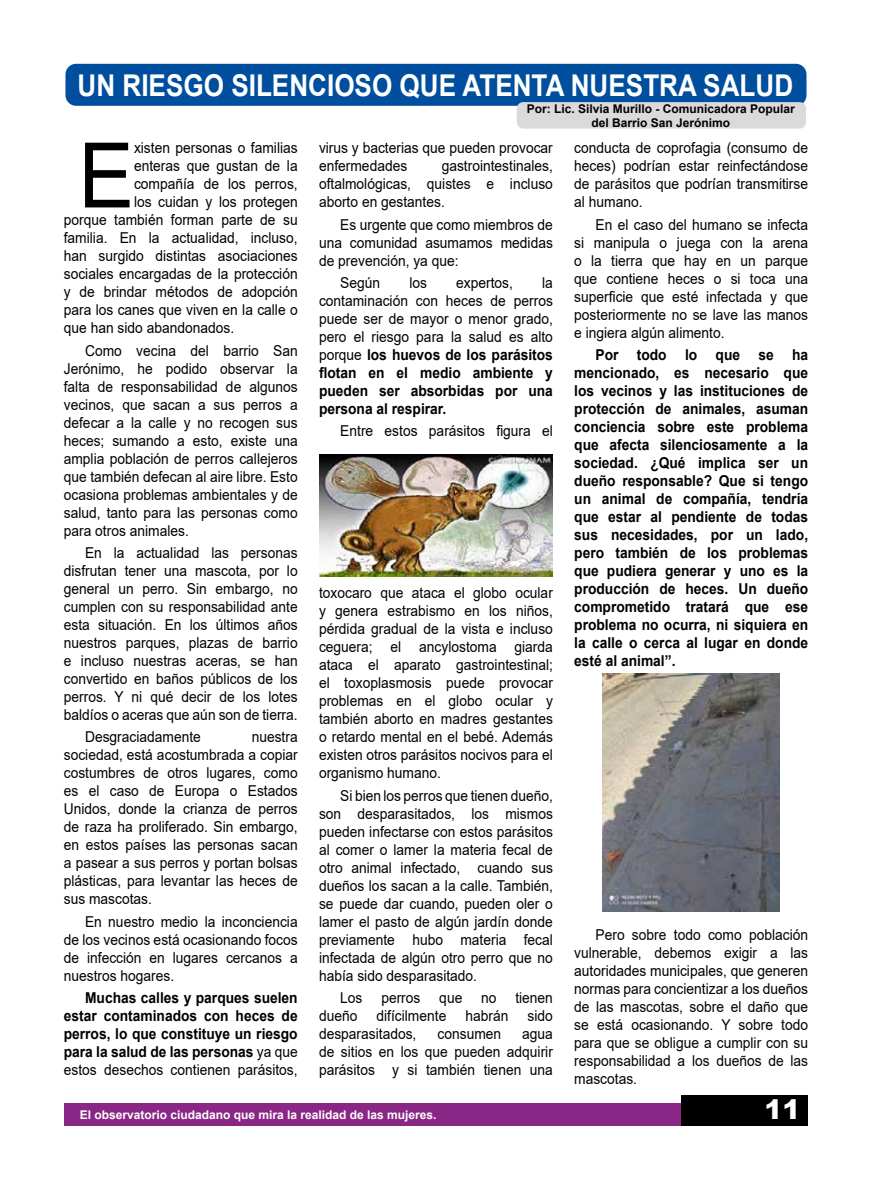
<style>
.page{position:relative;width:872px;height:1191px;background:#fff}
.page>*{position:absolute;margin:0;border:0;box-sizing:border-box;transform-origin:0 0}
.t1{font:90.45px "Arial";color:#000;scale:.92 1}
.t2{font:700 30px "Arial";color:#fff;scale:.87 1}
.t3{font:900 27px "Arial";color:#fff}
.t4{font:15px/18px "Arial";color:#000;text-align:justify;scale:.92 1}
.t5{font:700 15px/18px "Arial";color:#000;text-align:justify;scale:.92 1}
.t6{font:700 12px/14.4px "Arial";color:#000;text-align:center}
.t7{font:700 12px "Arial";color:#fff}
.s1{font-weight:700}
.s2{font-weight:400}
</style>
<div class="page">
<div style="left:64px;top:1103px;width:618px;height:22px;background:#8a2685"></div>
<div style="left:681px;top:1095px;width:127px;height:30px;background:#000"></div>
<div style="left:65px;top:64px;width:741px;height:42px;background:#004f9f;border-radius:11px"></div>
<div style="left:517px;top:102px;width:289px;height:27px;background:#dadada;border-radius:6px"></div>
<img style="left:320px;top:454px;width:232px;height:122px">
<img style="left:603px;top:673px;width:176px;height:238px">
<h2 class="t2" style="left:78px;top:64px;width:824px">UN RIESGO SILENCIOSO QUE ATENTA NUESTRA SALUD</h2>
<p class="t6" style="left:527px;top:101px;width:270px">Por: Lic. Silvia Murillo - Comunicadora Popular del Barrio San Jerónimo</p>
<h1 class="t1" style="left:78px;top:113px;width:62px">E</h1>
<p class="t4" style="left:134px;top:139px;width:179px">xisten personas o familias</p>
<p class="t4" style="left:574px;top:139px;width:256px">conducta de coprofagia (consumo de heces) podrían estar reinfectándose de parásitos que podrían transmitirse al humano.</p>
<p class="t4" style="left:574px;top:215px;width:256px;text-indent:21px">En el caso del humano se infecta si manipula o juega con la arena o la tierra que hay en un parque que contiene heces o si toca una superficie que esté infectada y que posteriormente no se lave las manos e ingiera algún alimento.</p>
<p class="t5" style="left:574px;top:346px;width:256px;text-indent:21px">Por todo lo que se ha mencionado, es necesario que los vecinos y las instituciones de protección de animales, asuman conciencia sobre este problema que afecta silenciosamente a la sociedad. ¿Qué implica ser un dueño responsable? Que si tengo un animal de compañía, tendría que estar al pendiente de todas sus necesidades, por un lado, pero también de los problemas que pudiera generar y uno es la producción de heces. Un dueño comprometido tratará que ese problema no ocurra, ni siquiera en la calle o cerca al lugar en donde esté al animal”.</p>
<p class="t4" style="left:319px;top:139px;width:256px">virus y bacterias que pueden provocar enfermedades</p>
<p class="t4" style="left:319px;top:157px;width:256px;text-indent:123px">gastrointestinales, oftalmológicas, quistes e incluso aborto en gestantes.</p>
<p class="t4" style="left:319px;top:215px;width:256px;text-indent:21px">Es urgente que como miembros de una comunidad asumamos medidas de prevención, ya que:</p>
<p class="t4" style="left:340px;top:273px;width:45px">Según</p>
<p class="t4" style="left:409px;top:273px;width:21px">los</p>
<p class="t4" style="left:456px;top:273px;width:63px">expertos,</p>
<p class="t4" style="left:134px;top:157px;width:179px">enteras que gustan de la</p>
<p class="t4" style="left:134px;top:175px;width:179px">compañía de los perros,</p>
<p class="t4" style="left:134px;top:193px;width:179px">los cuidan y los protegen</p>
<p class="t4" style="left:64px;top:211px;width:256px">porque también forman parte de su</p>
<p class="t4" style="left:64px;top:229px;width:256px">familia. En la actualidad, incluso,</p>
<p class="t4" style="left:64px;top:247px;width:256px">han surgido distintas asociaciones</p>
<p class="t4" style="left:64px;top:265px;width:256px">sociales encargadas de la protección</p>
<p class="t4" style="left:64px;top:283px;width:256px">y de brindar métodos de adopción</p>
<p class="t4" style="left:64px;top:301px;width:256px">para los canes que viven en la calle o</p>
<p class="t4" style="left:64px;top:319px;width:187px">que han sido abandonados.</p>
<p class="t4" style="left:64px;top:341px;width:256px;text-indent:21px">Como vecina del barrio San Jerónimo, he podido observar la falta de responsabilidad de algunos vecinos, que sacan a sus perros a defecar a la calle y no recogen sus heces; sumando a esto, existe una amplia población de perros callejeros que también defecan al aire libre. Esto ocasiona problemas ambientales y de salud, tanto para las personas como para otros animales.</p>
<p class="t4" style="left:64px;top:543px;width:256px;text-indent:21px">En la actualidad las personas disfrutan tener una mascota, por lo general un perro. Sin embargo, no cumplen con su responsabilidad ante esta situación. En los últimos años nuestros parques, plazas de barrio e incluso nuestras aceras, se han convertido en baños públicos de los perros. Y ni qué decir de los lotes baldíos o aceras que aún son de tierra.</p>
<p class="t4" style="left:85px;top:728px;width:127px">Desgraciadamente</p>
<p class="t4" style="left:319px;top:273px;width:256px;text-indent:223px">la contaminación con heces de perros puede ser de mayor o menor grado, pero el riesgo para la salud es alto porque <span class="s1">los huevos de los parásitos flotan en el medio ambiente y pueden ser absorbidas por una persona al respirar.</span></p>
<p class="t4" style="left:340px;top:422px;width:233px">Entre estos parásitos figura el</p>
<p class="t4" style="left:319px;top:584px;width:256px">toxocaro que ataca el globo ocular y genera estrabismo en los niños, pérdida gradual de la vista e incluso ceguera; el ancylostoma giarda ataca el aparato gastrointestinal; el toxoplasmosis puede provocar problemas en el globo ocular y también aborto en madres gestantes o retardo mental en el bebé. Además existen otros parásitos nocivos para el organismo humano.</p>
<p class="t4" style="left:319px;top:786px;width:256px;text-indent:21px">Si bien los perros que tienen dueño, son desparasitados, los mismos pueden infectarse con estos parásitos al comer o lamer la materia fecal de otro animal infectado, cuando sus dueños los sacan a la calle. También, se puede dar cuando, pueden oler o lamer el pasto de algún jardín donde previamente hubo materia fecal infectada de algún otro perro que no había sido desparasitado.</p>
<p class="t4" style="left:340px;top:988px;width:26px">Los</p>
<p class="t4" style="left:381px;top:988px;width:44px">perros</p>
<p class="t4" style="left:439px;top:988px;width:27px">que</p>
<p class="t4" style="left:481px;top:988px;width:18px">no</p>
<p class="t4" style="left:515px;top:988px;width:42px">tienen</p>
<p class="t4" style="left:319px;top:1006px;width:43px">dueño</p>
<p class="t4" style="left:376px;top:1006px;width:77px">difícilmente</p>
<p class="t4" style="left:465px;top:1006px;width:48px">habrán</p>
<p class="t4" style="left:527px;top:1006px;width:29px">sido</p>
<p class="t4" style="left:319px;top:1024px;width:107px">desparasitados,</p>
<p class="t4" style="left:437px;top:1024px;width:71px">consumen</p>
<p class="t4" style="left:64px;top:728px;width:256px;text-indent:188px">nuestra sociedad, está acostumbrada a copiar costumbres de otros lugares, como es el caso de Europa o Estados Unidos, donde la crianza de perros de raza ha proliferado. Sin embargo, en estos países las personas sacan a pasear a sus perros y portan bolsas plásticas, para levantar las heces de sus mascotas.</p>
<p class="t4" style="left:64px;top:912px;width:256px;text-indent:21px">En nuestro medio la inconciencia de los vecinos está ocasionando focos de infección en lugares cercanos a nuestros hogares.</p>
<p class="t5" style="left:64px;top:988px;width:256px;text-indent:21px">Muchas calles y parques suelen estar contaminados con heces de perros, lo que constituye un riesgo para la salud de las personas <span class="s2">ya que estos desechos contienen parásitos,</span></p>
<p class="t4" style="left:574px;top:926px;width:256px;text-indent:21px">Pero sobre todo como población vulnerable, debemos exigir a las autoridades municipales, que generen normas para concientizar a los dueños de las mascotas, sobre el daño que se está ocasionando. Y sobre todo para que se obligue a cumplir con su responsabilidad a los dueños de las mascotas.</p>
<p class="t4" style="left:319px;top:1024px;width:256px;text-indent:203px">agua de sitios en los que pueden adquirir parásitos y si también tienen una</p>
<p class="t7" style="left:80px;top:1106px;width:358px">El observatorio ciudadano que mira la realidad de las mujeres.</p>
<h3 class="t3" style="left:764px;top:1090px;width:38px">11</h3>
</div>
